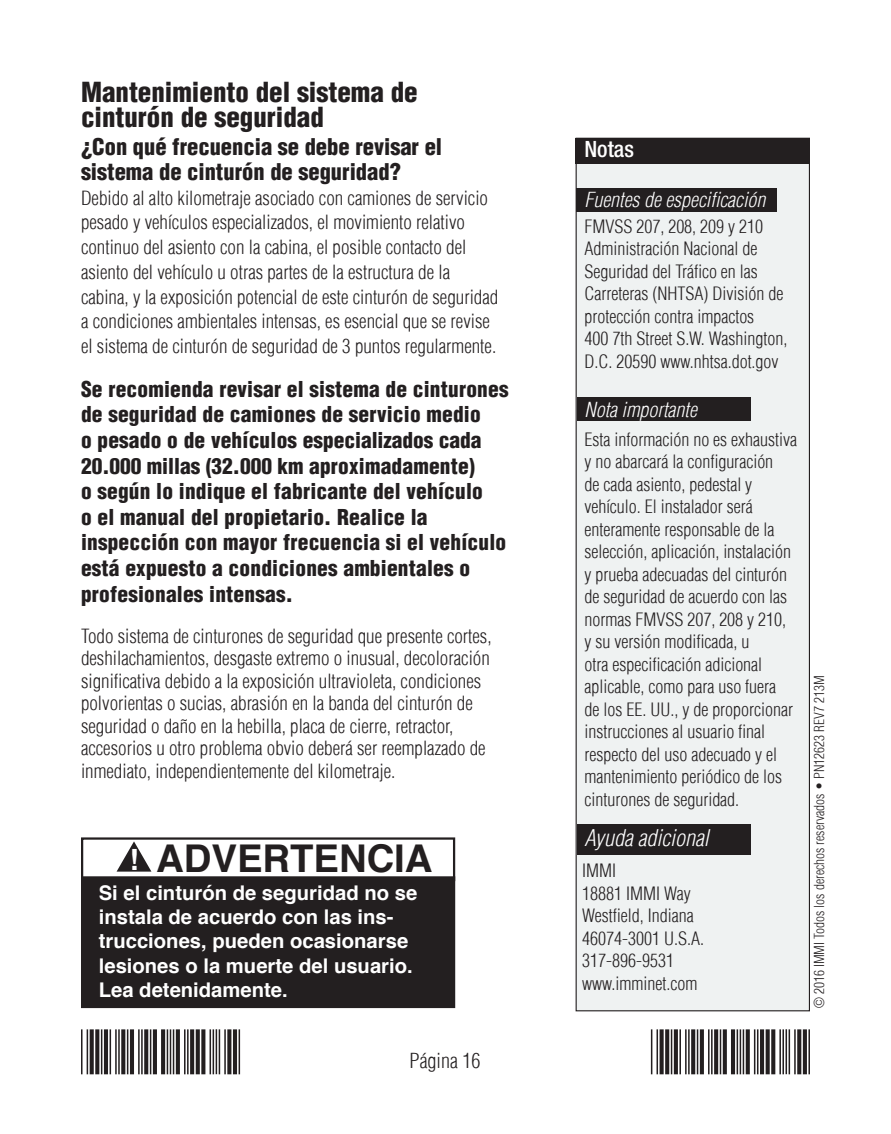
<style>
.page{position:relative;width:891px;height:1134px;background:#fff}
.page>*{position:absolute;margin:0;border:0;box-sizing:border-box;transform-origin:0 0}
.t1{font:700 38.25px "Helvetica";color:#231f20}
.t2{font:700 29.25px "Helvetica";color:#fff}
.t3{font:900 condensed 27px/24.8px "Helvetica LT";color:#231f20}
.t4{font:900 condensed 22.5px/24.8px "Helvetica LT";color:#231f20}
.t5{font:italic 300 condensed 22.5px "Helvetica LT";color:#fff}
.t6{font:500 condensed 22.5px "Helvetica Neue LT Std";color:#fff}
.t7{font:900 condensed 21.38px/25.7px "Helvetica LT";letter-spacing:.01em;color:#231f20}
.t8{font:700 20.25px/24.3px "Helvetica";color:#fff}
.t9{font:italic 300 condensed 20.25px "Helvetica LT";color:#fff}
.t10{font:300 condensed 20.25px "Helvetica LT";color:#231f20}
.t11{font:300 condensed 19.12px/22.5px "Helvetica LT";color:#231f20}
.t12{font:300 condensed 18px/22.5px "Helvetica LT";color:#231f20}
.t13{font:300 condensed 13.5px "Helvetica LT";color:#231f20}
</style>
<div class="page">
<svg style="left:116px;top:841px;width:36px;height:31px"></svg>
<div style="left:576px;top:138px;width:233px;height:873px;background:#eff2f2"></div>
<div style="left:577px;top:824px;width:174px;height:30px;background:#231f20"></div>
<div style="left:577px;top:397px;width:174px;height:24px;background:#231f20"></div>
<div style="left:576px;top:188px;width:200px;height:24px;background:#231f20"></div>
<div style="left:576px;top:138px;width:234px;height:26px;background:#231f20"></div>
<div style="left:82px;top:877px;width:372px;height:130px;background:#231f20"></div>
<div style="left:81px;top:876px;width:374px;height:132px;border:2px solid #231f20"></div>
<div style="left:81px;top:837px;width:374px;height:44px;border:2px solid #231f20"></div>
<hr style="left:81px;top:1029px;width:2px;height:45px;background:#231f20">
<hr style="left:87px;top:1029px;width:1px;height:45px;background:#231f20">
<svg style="left:90px;top:1029px;width:4px;height:45px"></svg>
<svg style="left:95px;top:1029px;width:4px;height:45px"></svg>
<hr style="left:101px;top:1029px;width:1px;height:45px;background:#231f20">
<hr style="left:104px;top:1029px;width:4px;height:45px;background:#231f20">
<hr style="left:110px;top:1029px;width:1px;height:45px;background:#231f20">
<hr style="left:115px;top:1029px;width:2px;height:45px;background:#231f20">
<hr style="left:118px;top:1029px;width:2px;height:45px;background:#231f20">
<svg style="left:121px;top:1029px;width:4px;height:45px"></svg>
<hr style="left:127px;top:1029px;width:1px;height:45px;background:#231f20">
<hr style="left:130px;top:1029px;width:4px;height:45px;background:#231f20">
<hr style="left:138px;top:1029px;width:2px;height:45px;background:#231f20">
<hr style="left:141px;top:1029px;width:2px;height:45px;background:#231f20">
<svg style="left:144px;top:1029px;width:4px;height:45px"></svg>
<hr style="left:150px;top:1029px;width:1px;height:45px;background:#231f20">
<hr style="left:153px;top:1029px;width:4px;height:45px;background:#231f20">
<svg style="left:161px;top:1029px;width:4px;height:45px"></svg>
<hr style="left:167px;top:1029px;width:1px;height:45px;background:#231f20">
<hr style="left:170px;top:1029px;width:1px;height:45px;background:#231f20">
<hr style="left:173px;top:1029px;width:1px;height:45px;background:#231f20">
<svg style="left:176px;top:1029px;width:4px;height:45px"></svg>
<hr style="left:184px;top:1029px;width:2px;height:45px;background:#231f20">
<hr style="left:187px;top:1029px;width:2px;height:45px;background:#231f20">
<svg style="left:190px;top:1029px;width:4px;height:45px"></svg>
<svg style="left:196px;top:1029px;width:4px;height:45px"></svg>
<svg style="left:201px;top:1029px;width:4px;height:45px"></svg>
<hr style="left:210px;top:1029px;width:1px;height:45px;background:#231f20">
<hr style="left:213px;top:1029px;width:1px;height:45px;background:#231f20">
<hr style="left:216px;top:1029px;width:1px;height:45px;background:#231f20">
<hr style="left:219px;top:1029px;width:1px;height:45px;background:#231f20">
<hr style="left:224px;top:1029px;width:2px;height:45px;background:#231f20">
<svg style="left:227px;top:1029px;width:4px;height:45px"></svg>
<hr style="left:233px;top:1029px;width:4px;height:45px;background:#231f20">
<hr style="left:239px;top:1029px;width:1px;height:45px;background:#231f20">
<hr style="left:651px;top:1029px;width:1px;height:45px;background:#231f20">
<hr style="left:657px;top:1029px;width:1px;height:45px;background:#231f20">
<svg style="left:660px;top:1029px;width:4px;height:45px"></svg>
<svg style="left:665px;top:1029px;width:4px;height:45px"></svg>
<hr style="left:671px;top:1029px;width:1px;height:45px;background:#231f20">
<hr style="left:674px;top:1029px;width:4px;height:45px;background:#231f20">
<hr style="left:679px;top:1029px;width:2px;height:45px;background:#231f20">
<hr style="left:685px;top:1029px;width:2px;height:45px;background:#231f20">
<hr style="left:688px;top:1029px;width:2px;height:45px;background:#231f20">
<svg style="left:691px;top:1029px;width:4px;height:45px"></svg>
<hr style="left:697px;top:1029px;width:1px;height:45px;background:#231f20">
<svg style="left:700px;top:1029px;width:4px;height:45px"></svg>
<hr style="left:708px;top:1029px;width:2px;height:45px;background:#231f20">
<hr style="left:711px;top:1029px;width:2px;height:45px;background:#231f20">
<svg style="left:714px;top:1029px;width:4px;height:45px"></svg>
<hr style="left:720px;top:1029px;width:1px;height:45px;background:#231f20">
<svg style="left:723px;top:1029px;width:4px;height:45px"></svg>
<hr style="left:731px;top:1029px;width:4px;height:45px;background:#231f20">
<hr style="left:737px;top:1029px;width:1px;height:45px;background:#231f20">
<hr style="left:740px;top:1029px;width:1px;height:45px;background:#231f20">
<hr style="left:743px;top:1029px;width:1px;height:45px;background:#231f20">
<svg style="left:746px;top:1029px;width:4px;height:45px"></svg>
<hr style="left:754px;top:1029px;width:1px;height:45px;background:#231f20">
<hr style="left:757px;top:1029px;width:1px;height:45px;background:#231f20">
<hr style="left:760px;top:1029px;width:4px;height:45px;background:#231f20">
<svg style="left:766px;top:1029px;width:4px;height:45px"></svg>
<svg style="left:771px;top:1029px;width:4px;height:45px"></svg>
<hr style="left:779px;top:1029px;width:2px;height:45px;background:#231f20">
<hr style="left:782px;top:1029px;width:2px;height:45px;background:#231f20">
<hr style="left:786px;top:1029px;width:1px;height:45px;background:#231f20">
<hr style="left:789px;top:1029px;width:1px;height:45px;background:#231f20">
<hr style="left:794px;top:1029px;width:2px;height:45px;background:#231f20">
<svg style="left:797px;top:1029px;width:4px;height:45px"></svg>
<hr style="left:803px;top:1029px;width:4px;height:45px;background:#231f20">
<hr style="left:808px;top:1029px;width:2px;height:45px;background:#231f20">
<h3 class="t3" style="left:81px;top:79px;width:338px">Mantenimiento del sistema de cinturón de seguridad</h3>
<p class="t4" style="left:81px;top:134px;width:363px">¿Con qué frecuencia se debe revisar el sistema de cinturón de seguridad?</p>
<p class="t11" style="left:81px;top:185px;width:419px;line-height:24.8px">Debido al alto kilometraje asociado con camiones de servicio pesado y vehículos especializados, el movimiento relativo continuo del asiento con la cabina, el posible contacto del asiento del vehículo u otras partes de la estructura de la cabina, y la exposición potencial de este cinturón de seguridad a condiciones ambientales intensas, es esencial que se revise el sistema de cinturón de seguridad de 3 puntos regularmente.</p>
<p class="t7" style="left:81px;top:376px;width:429px">Se recomienda revisar el sistema de cinturones de seguridad de camiones de servicio medio<br>o pesado o de vehículos especializados cada 20.000 millas (32.000 km aproximadamente)<br>o según lo indique el fabricante del vehículo<br>o el manual del propietario. Realice la inspección con mayor frecuencia si el vehículo está expuesto a condiciones ambientales o profesionales intensas.</p>
<p class="t11" style="left:81px;top:624px;width:412px">Todo sistema de cinturones de seguridad que presente cortes, deshilachamientos, desgaste extremo o inusual, decoloración significativa debido a la exposición ultravioleta, condiciones polvorientas o sucias, abrasión en la banda del cinturón de seguridad o daño en la hebilla, placa de cierre, retractor, accesorios u otro problema obvio deberá ser reemplazado de inmediato, independientemente del kilometraje.</p>
<h1 class="t1" style="left:156px;top:828px;width:278px">ADVERTENCIA</h1>
<p class="t8" style="left:99px;top:881px;width:320px">Si el cinturón de seguridad no se instala de acuerdo con las ins&shy;trucciones, pueden ocasionarse lesiones o la muerte del usuario.<br>Lea detenidamente.</p>
<h2 class="t2" style="left:129px;top:836px;width:11px">!</h2>
<p class="t10" style="left:410px;top:1048px;width:72px">Página 16</p>
<p class="t6" style="left:584px;top:136px;width:51px">Notas</p>
<p class="t9" style="left:584px;top:187px;width:183px">Fuentes de especificación</p>
<p class="t12" style="left:584px;top:215px;width:205px">FMVSS 207, 208, 209 y 210<br>Administración Nacional de<br>Seguridad del Tráfico en las<br>Carreteras (NHTSA) División de protección contra impactos<br>400 7th Street S.W. Washington,<br>D.C. 20590 www.nhtsa.dot.gov</p>
<p class="t9" style="left:584px;top:397px;width:114px">Nota importante</p>
<p class="t12" style="left:584px;top:428px;width:214px">Esta información no es exhaustiva y no abarcará la configuración<br>de cada asiento, pedestal y vehículo. El instalador será enteramente responsable de la selección, aplicación, instalación y prueba adecuadas del cinturón de seguridad de acuerdo con las normas FMVSS 207, 208 y 210, y su versión modificada, u<br>otra especificación adicional aplicable, como para uso fuera<br>de los EE. UU., y de proporcionar instrucciones al usuario final respecto del uso adecuado y el mantenimiento periódico de los cinturones de seguridad.</p>
<p class="t5" style="left:584px;top:824px;width:126px">Ayuda adicional</p>
<p class="t12" style="left:582px;top:860px;width:123px">IMMI<br>18881 IMMI Way<br>Westfield, Indiana<br>46074-3001 U.S.A.<br>317-896-9531 www.imminet.com</p>
<p class="t13" style="left:811px;top:1008px;width:334px;rotate:-90deg">© 2016 IMMI Todos los derechos reservados • PN12623 REV7 213M</p>
</div>
